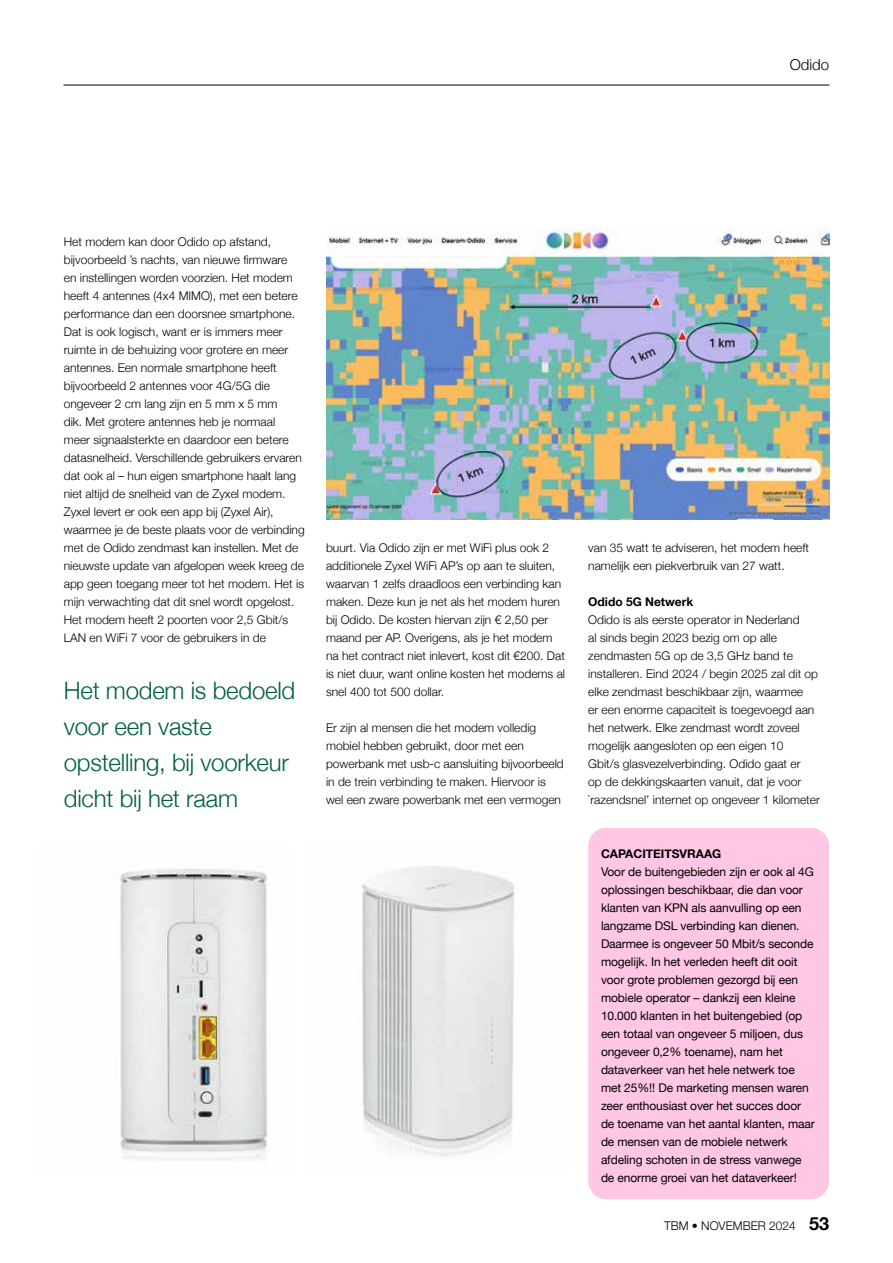
<style>
.page{position:relative;width:893px;height:1263px;background:#fff}
.page>*{position:absolute;margin:0;border:0;box-sizing:border-box;transform-origin:0 0}
.t1{font:300 24px/36px "Helvetica Neue";letter-spacing:-.01em;color:#005f3e}
.t2{font:300 15px "Helvetica Neue";color:#000}
.t3{font:300 12px/18px "Helvetica Neue";color:#000}
.t4{font:12px/18px "Helvetica Neue";letter-spacing:-.01em;color:#000}
.t5{font:700 12px "Helvetica Neue";color:#000}
.s1{font-weight:700;font-size:18px}
</style>
<div class="page">
<hr style="left:64px;top:85px;width:765px;height:1px;background:#000">
<div style="left:588px;top:828px;width:241px;height:371px;background:#ffc7e3;border-radius:18px"></div>
<img style="left:326px;top:228px;width:503px;height:292px">
<img style="left:120px;top:868px;width:149px;height:292px">
<img style="left:362px;top:866px;width:152px;height:291px">
<p class="t2" style="left:790px;top:53px;width:41px">Odido</p>
<p class="t3" style="left:64px;top:232px;width:242px">Het modem kan door Odido op afstand, bijvoorbeeld ’s nachts, van nieuwe firmware<br>en instellingen worden voorzien. Het modem heeft 4 antennes (4x4 MIMO), met een betere performance dan een doorsnee smartphone.<br>Dat is ook logisch, want er is immers meer ruimte in de behuizing voor grotere en meer antennes. Een normale smartphone heeft bijvoorbeeld 2 antennes voor 4G/5G die ongeveer 2 cm lang zijn en 5 mm x 5 mm<br>dik. Met grotere antennes heb je normaal<br>meer signaalsterkte en daardoor een betere datasnelheid. Verschillende gebruikers ervaren dat ook al – hun eigen smartphone haalt lang niet altijd de snelheid van de Zyxel modem.<br>Zyxel levert er ook een app bij (Zyxel Air), waarmee je de beste plaats voor de verbinding met de Odido zendmast kan instellen. Met de nieuwste update van afgelopen week kreeg de app geen toegang meer tot het modem. Het is mijn verwachting dat dit snel wordt opgelost.<br>Het modem heeft 2 poorten voor 2,5 Gbit/s LAN en WiFi 7 voor de gebruikers in de</p>
<h1 class="t1" style="left:64px;top:670px;width:233px">Het modem is bedoeld voor een vaste opstelling, bij voorkeur dicht bij het raam</h1>
<p class="t3" style="left:326px;top:538px;width:241px">buurt. Via Odido zijn er met WiFi plus ook 2 additionele Zyxel WiFi AP’s op aan te sluiten, waarvan 1 zelfs draadloos een verbinding kan maken. Deze kun je net als het modem huren bij Odido. De kosten hiervan zijn € 2,50 per maand per AP. Overigens, als je het modem na het contract niet inlevert, kost dit €200. Dat is niet duur, want online kosten het modems al snel 400 tot 500 dollar.</p>
<p class="t3" style="left:326px;top:718px;width:239px">Er zijn al mensen die het modem volledig mobiel hebben gebruikt, door met een powerbank met usb-c aansluiting bijvoorbeeld in de trein verbinding te maken. Hiervoor is wel een zware powerbank met een vermogen</p>
<p class="t3" style="left:588px;top:538px;width:222px">van 35 watt te adviseren, het modem heeft namelijk een piekverbruik van 27 watt.</p>
<p class="t5" style="left:588px;top:592px;width:107px">Odido 5G Netwerk</p>
<p class="t3" style="left:588px;top:610px;width:233px">Odido is als eerste operator in Nederland<br>al sinds begin 2023 bezig om op alle zendmasten 5G op de 3,5 GHz band te installeren. Eind 2024 / begin 2025 zal dit op elke zendmast beschikbaar zijn, waarmee<br>er een enorme capaciteit is toegevoegd aan het netwerk. Elke zendmast wordt zoveel mogelijk aangesloten op een eigen 10<br>Gbit/s glasvezelverbinding. Odido gaat er<br>op de dekkingskaarten vanuit, dat je voor `razendsnel’ internet op ongeveer 1 kilometer</p>
<p class="t5" style="left:601px;top:844px;width:122px">CAPACITEITSVRAAG</p>
<p class="t4" style="left:601px;top:863px;width:215px">Voor de buitengebieden zijn er ook al 4G oplossingen beschikbaar, die dan voor klanten van KPN als aanvulling op een langzame DSL verbinding kan dienen.<br>Daarmee is ongeveer 50 Mbit/s seconde mogelijk. In het verleden heeft dit ooit voor grote problemen gezorgd bij een mobiele operator – dankzij een kleine 10.000 klanten in het buitengebied (op een totaal van ongeveer 5 miljoen, dus ongeveer 0,2% toename), nam het dataverkeer van het hele netwerk toe met 25%!! De marketing mensen waren zeer enthousiast over het succes door de toename van het aantal klanten, maar de mensen van de mobiele netwerk afdeling schoten in de stress vanwege de enorme groei van het dataverkeer!</p>
<p class="t3" style="left:664px;top:1216px;width:167px">TBM • NOVEMBER 2024 <span class="s1">53</span></p>
</div>
